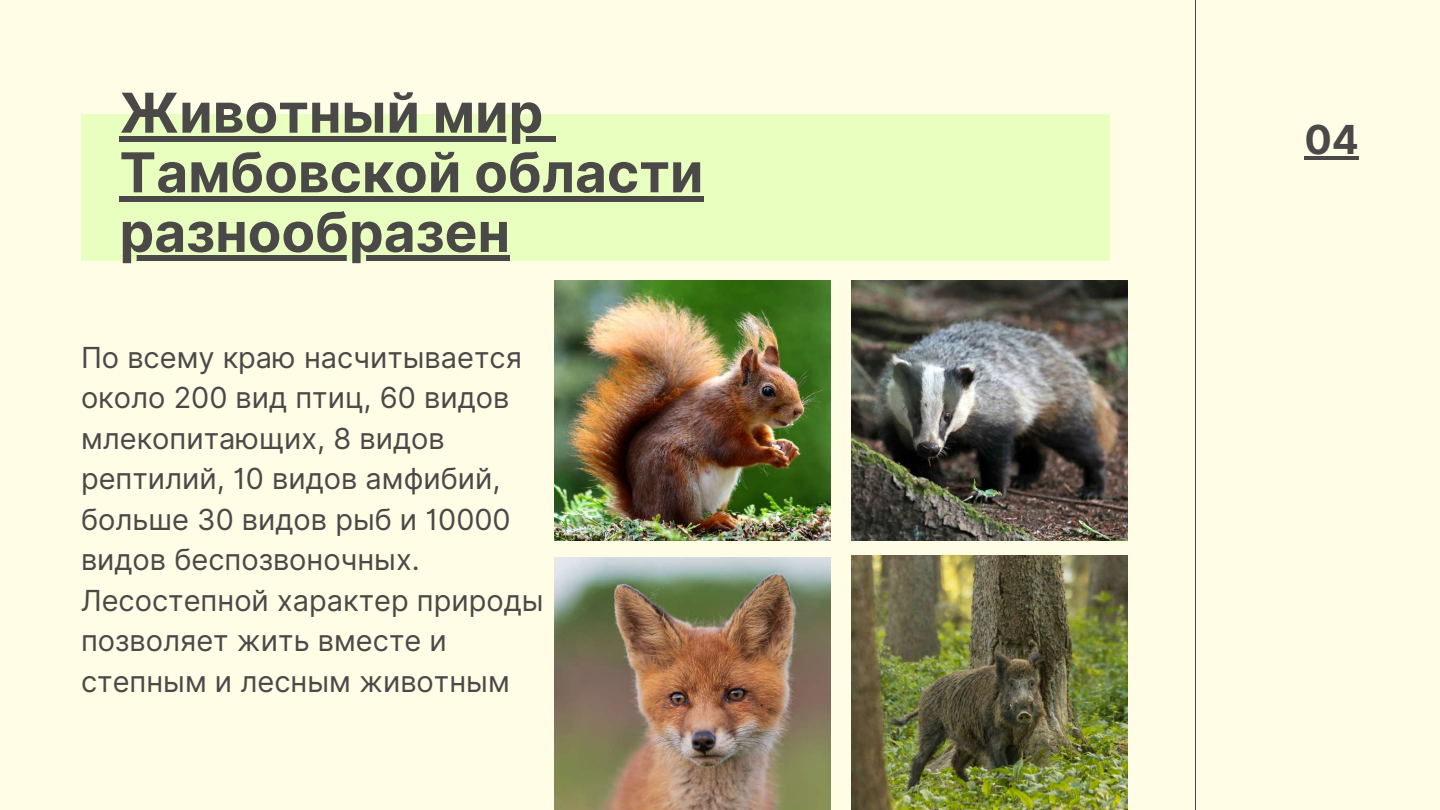
<style>
.page{position:relative;width:1440px;height:810px;background:#fffde6}
.page>*{position:absolute;margin:0;border:0;box-sizing:border-box;transform-origin:0 0}
.t1{font:700 55px/59.6px "Inter";color:#4b4848}
.t2{font:700 40px "Inter";color:#4b4848}
.t3{font:29px/40.5px "Inter";color:#4b4848}
</style>
<div class="page">
<hr style="left:1195px;top:0;width:1px;height:810px;background:#4b4848">
<div style="left:81px;top:114px;width:1029px;height:147px;background:#e9ffbf"></div>
<div style="left:119px;top:136px;width:424px;height:6px;background:#4b4848"></div>
<div style="left:543px;top:136px;width:13px;height:6px;background:#4b4848"></div>
<div style="left:119px;top:196px;width:585px;height:5px;background:#4b4848"></div>
<div style="left:119px;top:256px;width:391px;height:5px;background:#4b4848"></div>
<img style="left:554px;top:280px;width:276px;height:261px">
<img style="left:851px;top:280px;width:276px;height:261px">
<img style="left:851px;top:555px;width:276px;height:255px">
<img style="left:554px;top:557px;width:276px;height:253px">
<hr style="left:1304px;top:156px;width:55px;height:4px;background:#4b4848">
<h1 class="t1" style="left:119px;top:83px;width:586px">Животный мир<br>Тамбовской области разнообразен</h1>
<p class="t3" style="left:81px;top:337px;width:464px">По всему краю насчитывается около 200 вид птиц, 60 видов млекопитающих, 8 видов рептилий, 10 видов амфибий, больше 30 видов рыб и 10000 видов беспозвоночных.<br>Лесостепной характер природы позволяет жить вместе и степным и лесным животным</p>
<h2 class="t2" style="left:1304px;top:116px;width:56px">04</h2>
</div>
